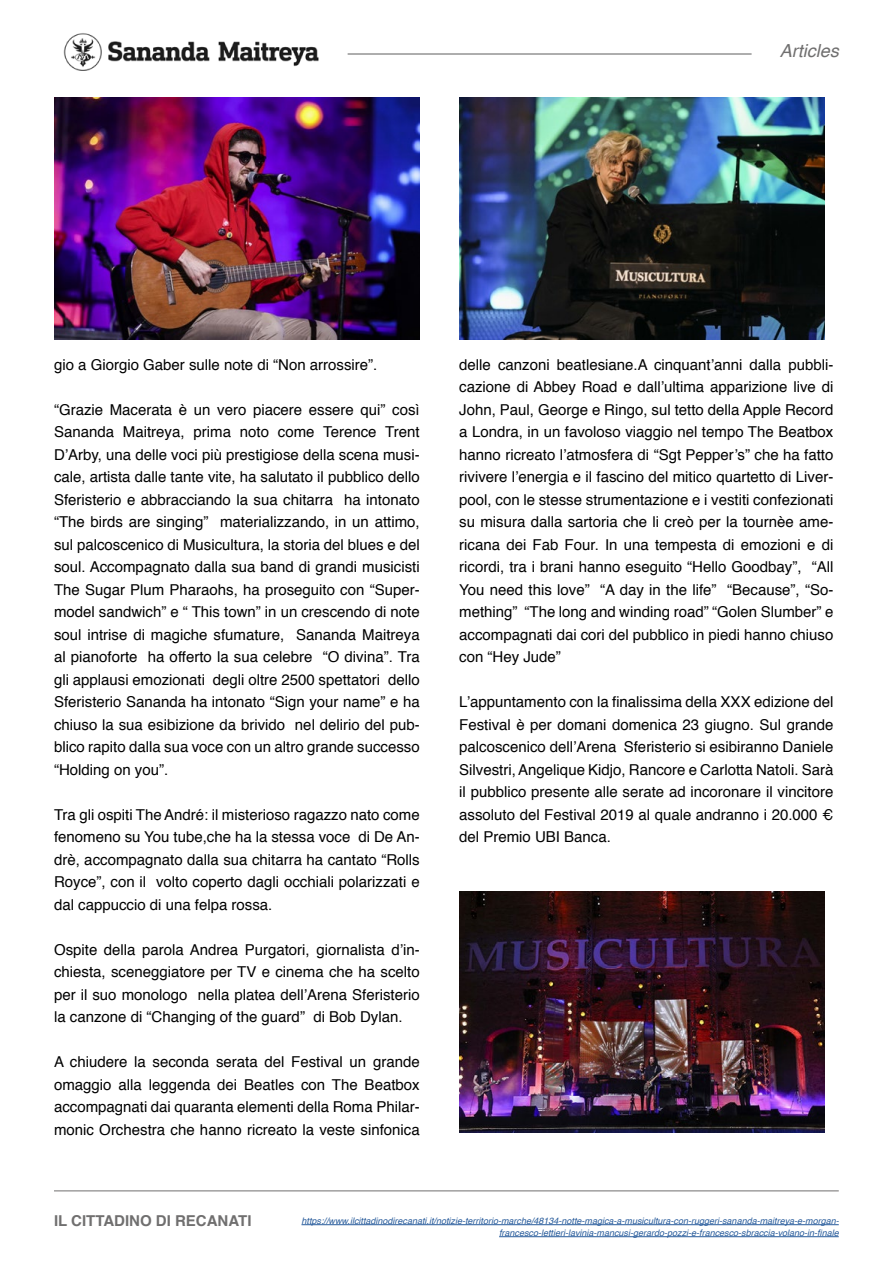
<style>
.page{position:relative;width:893px;height:1263px;background:#fff}
.page>*{position:absolute;margin:0;border:0;box-sizing:border-box;transform-origin:0 0}
.t1{font:italic 18px "Helvetica";color:#706f6f}
.t2{font:15px/22.5px "Helvetica";color:#000;text-align:justify}
.t3{font:700 15px "Helvetica";color:#706f6f}
.t4{font:italic 9px/12px "Helvetica";color:#275b9b;text-align:right}
</style>
<div class="page">
<img style="left:63px;top:33px;width:256px;height:38px">
<hr style="left:348px;top:53px;width:404px;height:2px;background:#706f6f">
<hr style="left:54px;top:1190px;width:785px;height:1px;background:#706f6f">
<hr style="left:301px;top:1224px;width:538px;height:1px;background:#275b9b">
<hr style="left:499px;top:1236px;width:340px;height:1px;background:#275b9b">
<img style="left:54px;top:98px;width:366px;height:241px">
<img style="left:459px;top:98px;width:366px;height:241px">
<img style="left:459px;top:891px;width:366px;height:242px">
<p class="t1" style="left:780px;top:36px;width:61px">Articles</p>
<p class="t2" style="left:54px;top:353px;width:325px">gio a Giorgio Gaber sulle note di “Non arrossire”.</p>
<p class="t2" style="left:54px;top:398px;width:367px">“Grazie Macerata è un vero piacere essere qui” così Sananda Maitreya, prima noto come Terence Trent D’Arby, una delle voci più prestigiose della scena musi&shy;cale, artista dalle tante vite, ha salutato il pubblico dello Sferisterio e abbracciando la sua chitarra ha intonato “The birds are singing” materializzando, in un attimo, sul palcoscenico di Musicultura, la storia del blues e del soul. Accompagnato dalla sua band di grandi musicisti The Sugar Plum Pharaohs, ha proseguito con “Super&shy;model sandwich” e “ This town” in un crescendo di note soul intrise di magiche sfumature, Sananda Maitreya al pianoforte ha offerto la sua celebre “O divina”. Tra gli applausi emozionati degli oltre 2500 spettatori dello Sferisterio Sananda ha intonato “Sign your name” e ha chiuso la sua esibizione da brivido nel delirio del pub&shy;blico rapito dalla sua voce con un altro grande successo “Holding on you”.</p>
<p class="t2" style="left:54px;top:803px;width:367px">Tra gli ospiti The André: il misterioso ragazzo nato come fenomeno su You tube,che ha la stessa voce di De An&shy;drè, accompagnato dalla sua chitarra ha cantato “Rolls Royce”, con il volto coperto dagli occhiali polarizzati e dal cappuccio di una felpa rossa.</p>
<p class="t2" style="left:54px;top:938px;width:367px">Ospite della parola Andrea Purgatori, giornalista d’in&shy;chiesta, sceneggiatore per TV e cinema che ha scelto per il suo monologo nella platea dell’Arena Sferisterio la canzone di “Changing of the guard” di Bob Dylan.</p>
<p class="t2" style="left:54px;top:1051px;width:367px">A chiudere la seconda serata del Festival un grande omaggio alla leggenda dei Beatles con The Beatbox accompagnati dai quaranta elementi della Roma Philar&shy;monic Orchestra che hanno ricreato la veste sinfonica</p>
<p class="t2" style="left:459px;top:353px;width:376px">delle canzoni beatlesiane.A cinquant’anni dalla pubbli&shy;cazione di Abbey Road e dall’ultima apparizione live di John, Paul, George e Ringo, sul tetto della Apple Record a Londra, in un favoloso viaggio nel tempo The Beatbox hanno ricreato l’atmosfera di “Sgt Pepper’s” che ha fatto rivivere l’energia e il fascino del mitico quartetto di Liver&shy;pool, con le stesse strumentazione e i vestiti confezionati su misura dalla sartoria che li creò per la tournèe ame&shy;ricana dei Fab Four. In una tempesta di emozioni e di ricordi, tra i brani hanno eseguito “Hello Goodbay”, “All You need this love” “A day in the life” “Because”, “So&shy;mething” “The long and winding road” “Golen Slumber” e accompagnati dai cori del pubblico in piedi hanno chiuso con “Hey Jude”</p>
<p class="t2" style="left:459px;top:691px;width:376px">L’appuntamento con la finalissima della XXX edizione del Festival è per domani domenica 23 giugno. Sul grande palcoscenico dell’Arena Sferisterio si esibiranno Daniele Silvestri, Angelique Kidjo, Rancore e Carlotta Natoli. Sarà il pubblico presente alle serate ad incoronare il vincitore assoluto del Festival 2019 al quale andranno i 20.000 € del Premio UBI Banca.</p>
<p class="t3" style="left:54px;top:1209px;width:199px">IL CITTADINO DI RECANATI</p>
<p class="t4" style="left:301px;top:1215px;width:539px">https://www.ilcittadinodirecanati.it/notizie-territorio-marche/48134-notte-magica-a-musicultura-con-ruggeri-sananda-maitreya-e-morgan&shy;francesco-lettieri-lavinia-mancusi-gerardo-pozzi-e-francesco-sbraccia-volano-in-finale</p>
</div>
